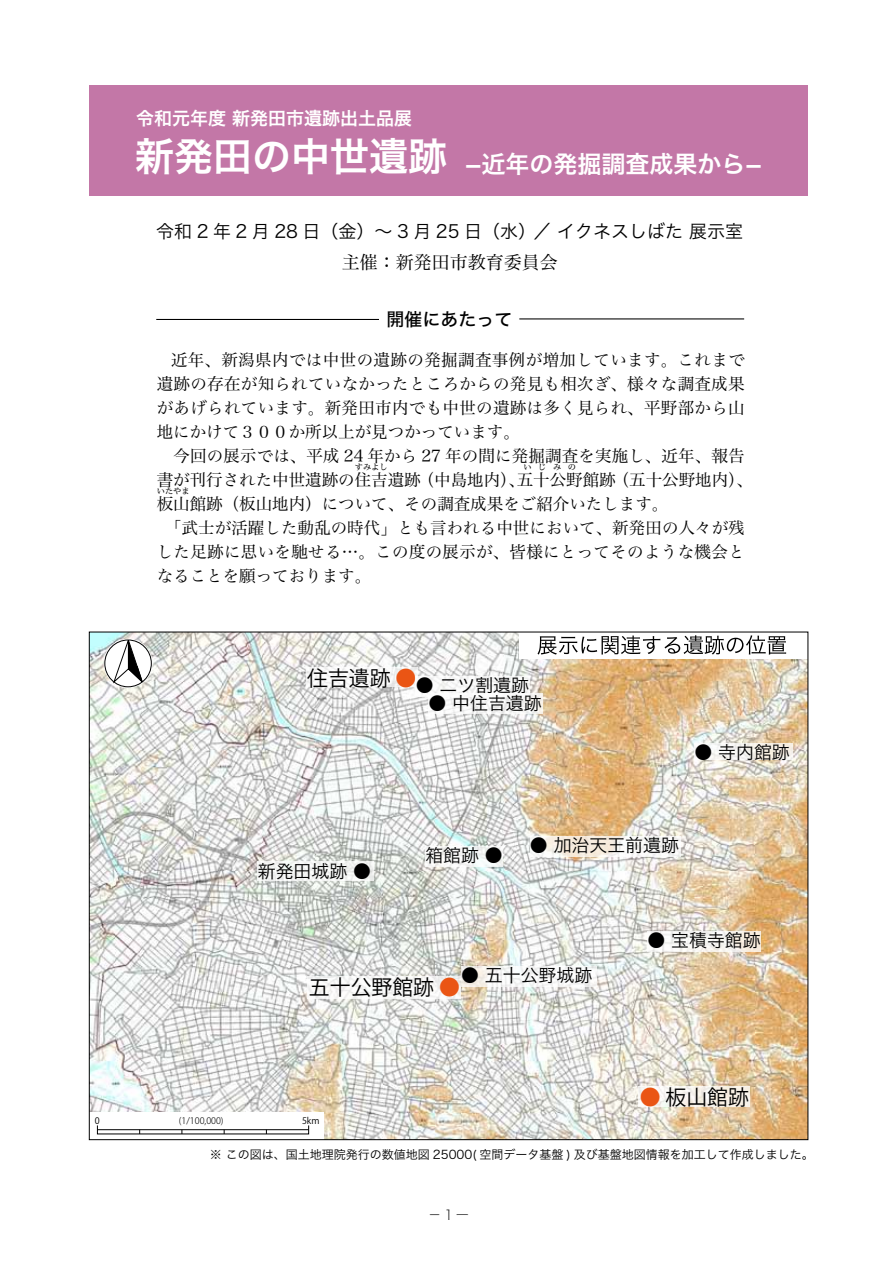
<style>
.page{position:relative;width:893px;height:1263px;background:#fff}
.page>*{position:absolute;margin:0;border:0;box-sizing:border-box;transform-origin:0 0}
.t1{font:24px "Hira Kaku Pro N W6";color:#fff}
.t2{font:21px "Koz Go Pro";color:#000}
.t3{font:18px/31.5px "Hira Kaku Pro N W3";color:#000;text-align:center}
.t4{font:18px "Hira Kaku Pro N W6";color:#fff}
.t5{font:18px "Hiragino Sans W5";color:#000}
.t6{font:16.5px/24px "Hira Min Pro N W3";letter-spacing:.02em;color:#000}
.t7{font:16.5px "Hira Min Pro N W3";color:#000}
.t8{font:13.8px "Hiragino Sans W1";color:#000}
.t9{font:12px "Hira Kaku Pro N W3";color:#000}
.t10{font:300 9px "Koz Go Pr 6 N";color:#000}
.t11{font:9px "Koz Go Pr 6 N";color:#000}
.t12{font:8.25px "Hira Min Pro N W3";color:#000}
.s1{font-size:39px}
.s2{font-family:"Hira Min Pro N W3"}
.s3{color:#ea5514}
</style>
<div class="page">
<div style="left:89px;top:85px;width:719px;height:111px;background:#c377a7"></div>
<hr style="left:519px;top:318px;width:225px;height:1px;background:#000">
<hr style="left:156px;top:319px;width:223px;height:1px;background:#000">
<img style="left:91px;top:634px;width:715px;height:504px">
<div style="left:306px;top:667px;width:112px;height:19px;background:#f6f7f7"></div>
<div style="left:308px;top:976px;width:153px;height:23px;background:#f6f6f5"></div>
<svg style="left:639px;top:1086px;width:111px;height:21px;fill:#f8f2eb"></svg>
<svg style="left:461px;top:966px;width:135px;height:20px;fill:#f6f5f4"></svg>
<div style="left:258px;top:862px;width:116px;height:19px;background:#f2f4f2"></div>
<div style="left:89px;top:1112px;width:235px;height:28px;background:#fff"></div>
<hr style="left:97px;top:1129px;width:212px;height:1px;background:#000">
<div style="left:425px;top:846px;width:78px;height:20px;background:linear-gradient(to bottom,#f3f4f4,#f6f7f6)"></div>
<svg style="left:647px;top:931px;width:114px;height:20px"></svg>
<div style="left:416px;top:676px;width:114px;height:20px;background:#f7f7f7"></div>
<div style="left:519px;top:632px;width:288px;height:26px;background:#fff"></div>
<svg style="left:537px;top:635px;width:249px;height:20px"></svg>
<svg style="left:104px;top:639px;width:48px;height:49px"></svg>
<div style="left:104px;top:640px;width:48px;height:47px;border:1px solid #000;border-radius:50%"></div>
<svg style="left:113px;top:638px;width:30px;height:45px"></svg>
<svg style="left:428px;top:694px;width:114px;height:20px;fill:#f7f6f6"></svg>
<svg style="left:530px;top:836px;width:150px;height:20px"></svg>
<svg style="left:694px;top:743px;width:98px;height:17px"></svg>
<p class="t4" style="left:136px;top:102px;width:277px">令和元年度 新発田市遺跡出土品展</p>
<p class="t1" style="left:135px;top:142px;width:628px"><span class="s1">新発田の中世遺跡</span> −近年の発掘調査成果から−</p>
<p class="t3" style="left:156px;top:214px;width:588px">令和 2 年 2 月 28 日（金）〜 3 月 25 日（水）／ イクネスしばた 展示室<span class="s2">主催：新発田市教育委員会</span></p>
<p class="t5" style="left:387px;top:303px;width:127px">開催にあたって</p>
<p class="t6" style="left:157px;top:346px;width:598px;text-indent:14px">近年、新潟県内では中世の遺跡の発掘調査事例が増加しています。これまで遺跡の存在が知られていなかったところからの発見も相次ぎ、様々な調査成果があげられています。新発田市内でも中世の遺跡は多く見られ、平野部から山地にかけて３００か所以上が見つかっています。<br>　今回の展示では、平成 24 年から 27 年の間に発掘調査を実施し、近年、報告書が刊行された中世遺跡の住吉遺跡（中島地内）、五十公野館跡（五十公野地内）、</p>
<p class="t12" style="left:355px;top:460px;width:34px">すみよし</p>
<p class="t12" style="left:523px;top:460px;width:54px">いじみの</p>
<p class="t7" style="left:157px;top:490px;width:513px">板山館跡（板山地内）について、その調査成果をご紹介いたします。</p>
<p class="t12" style="left:157px;top:484px;width:34px">いたやま</p>
<p class="t6" style="left:157px;top:514px;width:589px;text-align:justify">　「武士が活躍した動乱の時代」とも言われる中世において、新発田の人々が残した足跡に思いを馳せる…。この度の展示が、皆様にとってそのような機会となることを願っております。</p>
<p class="t2" style="left:307px;top:664px;width:111px">住吉遺跡 <span class="s3">●</span></p>
<p class="t3" style="left:416px;top:669px;width:115px">● 二ツ割遺跡</p>
<p class="t3" style="left:428px;top:686px;width:115px">● 中住吉遺跡</p>
<p class="t3" style="left:694px;top:735px;width:97px">● 寺内館跡</p>
<p class="t3" style="left:258px;top:854px;width:115px">新発田城跡 ●</p>
<p class="t3" style="left:425px;top:838px;width:79px">箱館跡 ●</p>
<p class="t3" style="left:530px;top:828px;width:151px">● 加治天王前遺跡</p>
<p class="t3" style="left:461px;top:958px;width:133px">● 五十公野城跡</p>
<p class="t2" style="left:309px;top:973px;width:152px">五十公野館跡 <span class="s3">●</span></p>
<p class="t11" style="left:95px;top:1115px;width:6px">0</p>
<p class="t10" style="left:179px;top:1115px;width:46px">(1/100,000)</p>
<p class="t11" style="left:302px;top:1115px;width:19px">5km</p>
<p class="t3" style="left:647px;top:923px;width:115px">● 宝積寺館跡</p>
<p class="t2" style="left:640px;top:1084px;width:111px"><span class="s3">●</span> 板山館跡</p>
<p class="t9" style="left:210px;top:1143px;width:605px">※ この図は、国土地理院発行の数値地図 25000( 空間データ基盤 ) 及び基盤地図情報を加工して作成しました。</p>
<p class="t8" style="left:428px;top:1202px;width:43px">－１ー</p>
</div>
